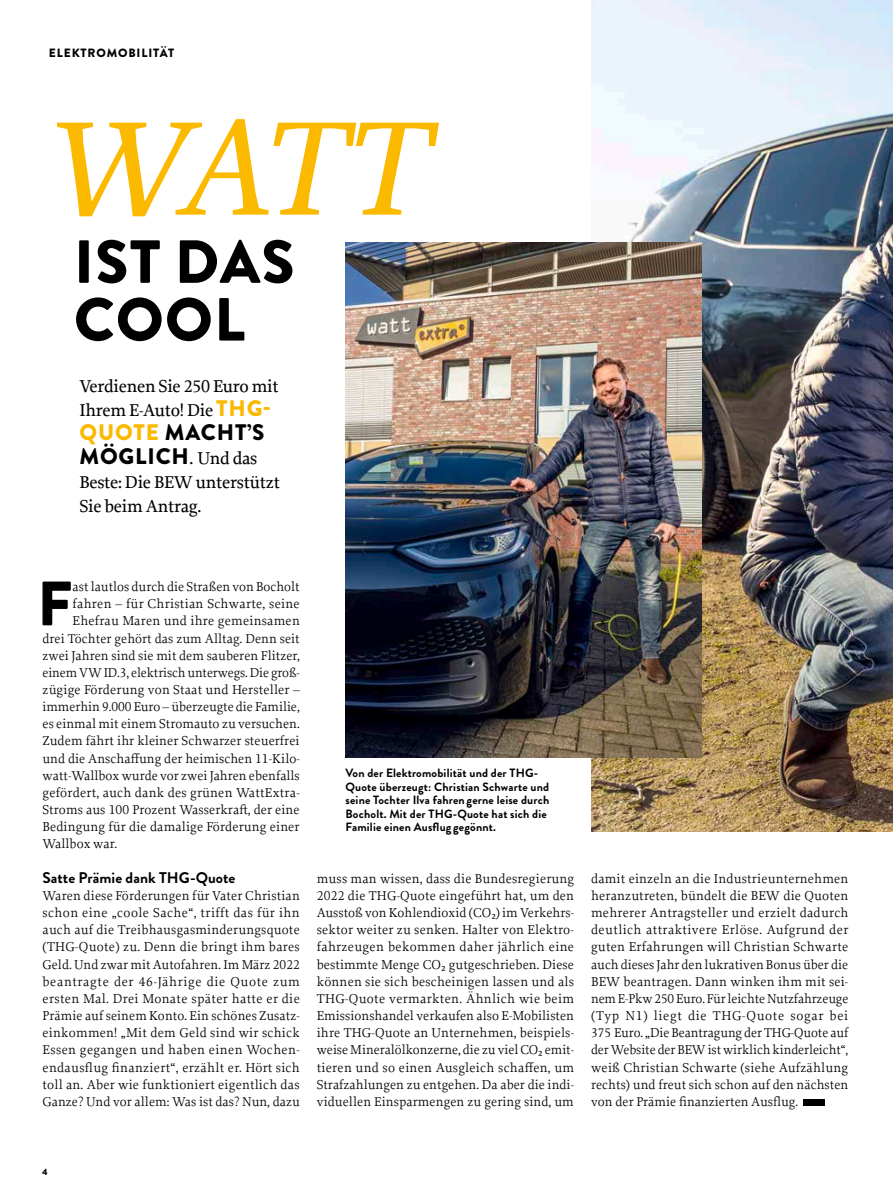
<style>
.page{position:relative;width:893px;height:1191px;background:#fff}
.page>*{position:absolute;margin:0;border:0;box-sizing:border-box;transform-origin:0 0}
.t1{font:italic 500 140.55px "Proforma";color:#fbb900}
.t2{font:900 62.55px "Brandon Grotesque";color:#000}
.t3{font:900 60.75px/57.8px "Brandon Grotesque";letter-spacing:.02em;color:#000}
.t4{font:900 22.5px/24px "Brandon Grotesque";letter-spacing:.035em;color:#000}
.t5{font:500 18px/24px "Proforma";letter-spacing:-.015em;color:#000}
.t6{font:700 15.45px "Brandon Grotesque";letter-spacing:.005em;color:#000}
.t7{font:13.5px/17.1px "Proforma";letter-spacing:.005em;color:#000;text-align:justify}
.t8{font:700 12px/13.5px "Brandon Grotesque";letter-spacing:.015em;color:#000}
.t9{font:900 12px "Brandon Grotesque";letter-spacing:.07em;color:#000}
.t10{font:900 9px "Brandon Grotesque";color:#000}
.s1{font-family:"Brandon Grotesque";font-weight:900;font-size:22.5px;color:#fbb900}
.s2{color:#fbb900}
.s3{font-family:"Proforma";font-weight:500;font-size:18px}
</style>
<div class="page">
<img style="left:591px;top:0;width:302px;height:831px">
<div style="left:804px;top:1099px;width:21px;height:7px;background:#000"></div>
<img style="left:345px;top:242px;width:357px;height:516px">
<p class="t9" style="left:49px;top:45px;width:127px">ELEKTROMOBILITÄT</p>
<h1 class="t1" style="left:39px;top:80px;width:387px">WATT</h1>
<h3 class="t3" style="left:74px;top:234px;width:222px">IST DAS<br>COOL</h3>
<h3 class="t5" style="left:79px;top:374px;width:201px">Verdienen Sie 250 Euro mit<br>Ihrem E-Auto! Die <span class="s1">THG-</span></h3>
<h3 class="t4" style="left:80px;top:420px;width:186px"><span class="s2">QUOTE</span> MACHT’S<br>MÖGLICH<span class="s3">. Und das</span></h3>
<h3 class="t5" style="left:79px;top:470px;width:202px">Beste: Die BEW unterstützt<br>Sie beim Antrag.</h3>
<h2 class="t2" style="left:37px;top:559px;width:37px">F</h2>
<p class="t7" style="left:73px;top:578px;width:229px">ast lautlos durch die Straßen von Bocholt</p>
<p class="t7" style="left:73px;top:595px;width:229px">fahren – für Christian Schwarte, seine</p>
<p class="t7" style="left:73px;top:612px;width:229px">Ehefrau Maren und ihre gemeinsamen</p>
<p class="t7" style="left:43px;top:629px;width:259px">drei Töchter gehört das zum Alltag. Denn seit</p>
<p class="t7" style="left:43px;top:646px;width:259px">zwei Jahren sind sie mit dem sauberen Flitzer,</p>
<p class="t7" style="left:43px;top:663px;width:259px">einem VW ID.3, elektrisch unterwegs. Die groß-</p>
<p class="t7" style="left:43px;top:681px;width:259px">zügige Förderung von Staat und Hersteller –</p>
<p class="t7" style="left:43px;top:698px;width:259px">immerhin 9.000 Euro – überzeugte die Familie,</p>
<p class="t7" style="left:43px;top:715px;width:259px">es einmal mit einem Stromauto zu versuchen.</p>
<p class="t7" style="left:43px;top:732px;width:259px">Zudem fährt ihr kleiner Schwarzer steuerfrei</p>
<p class="t7" style="left:43px;top:749px;width:259px">und die Anschaffung der heimischen 11-Kilo-</p>
<p class="t7" style="left:43px;top:766px;width:259px">watt-Wallbox wurde vor zwei Jahren ebenfalls</p>
<p class="t7" style="left:43px;top:784px;width:259px">gefördert, auch dank des grünen WattExtra-</p>
<p class="t7" style="left:43px;top:801px;width:259px">Stroms aus 100 Prozent Wasserkraft, der eine</p>
<p class="t7" style="left:43px;top:818px;width:259px">Bedingung für die damalige Förderung einer</p>
<p class="t7" style="left:43px;top:835px;width:76px">Wallbox war.</p>
<p class="t6" style="left:43px;top:866px;width:194px">Satte Prämie dank THG-Quote</p>
<p class="t7" style="left:43px;top:886px;width:259px">Waren diese Förderungen für Vater Christian schon eine „coole Sache“, trifft das für ihn auch auf die Treibhausgasminderungsquote (THG-Quote) zu. Denn die bringt ihm bares Geld. Und zwar mit Autofahren. Im März 2022 beantragte der 46-Jährige die Quote zum ersten Mal. Drei Monate später hatte er die Prämie auf seinem Konto. Ein schönes Zusatz&shy;einkommen! „Mit dem Geld sind wir schick Essen gegangen und haben einen Wochen&shy;endausflug finanziert“, erzählt er. Hört sich toll an. Aber wie funktioniert eigentlich das Ganze? Und vor allem: Was ist das? Nun, dazu</p>
<p class="t8" style="left:345px;top:766px;width:205px">Von der Elektromobilität und der THG-Quote überzeugt: Christian Schwarte und seine Tochter Ilva fahren gerne leise durch Bocholt. Mit der THG-Quote hat sich die Familie einen Ausflug gegönnt.</p>
<p class="t7" style="left:317px;top:869px;width:259px">muss man wissen, dass die Bundesregierung 2022 die THG-Quote eingeführt hat, um den Ausstoß von Kohlendioxid (CO2) im Verkehrs&shy;sektor weiter zu senken. Halter von Elektro&shy;fahrzeugen bekommen daher jährlich eine bestimmte Menge CO2 gutgeschrieben. Diese können sie sich bescheinigen lassen und als THG-Quote vermarkten. Ähnlich wie beim Emissionshandel verkaufen also E-Mobilisten ihre THG-Quote an Unternehmen, beispiels&shy;weise Mineralölkonzerne, die zu viel CO2 emit&shy;tieren und so einen Ausgleich schaffen, um Strafzahlungen zu entgehen. Da aber die indi&shy;viduellen Einsparmengen zu gering sind, um</p>
<p class="t7" style="left:591px;top:869px;width:259px">damit einzeln an die Industrieunternehmen heranzutreten, bündelt die BEW die Quoten mehrerer Antragsteller und erzielt dadurch deutlich attraktivere Erlöse. Aufgrund der guten Erfahrungen will Christian Schwarte auch dieses Jahr den lukrativen Bonus über die BEW beantragen. Dann winken ihm mit sei&shy;nem E-Pkw 250 Euro. Für leichte Nutzfahrzeuge (Typ N1) liegt die THG-Quote sogar bei 375 Euro. „Die Beantragung der THG-Quote auf der Website der BEW ist wirklich kinderleicht“, weiß Christian Schwarte (siehe Aufzählung rechts) und freut sich schon auf den nächsten von der Prämie finanzierten Ausflug.</p>
<p class="t10" style="left:43px;top:1165px;width:7px">4</p>
</div>
